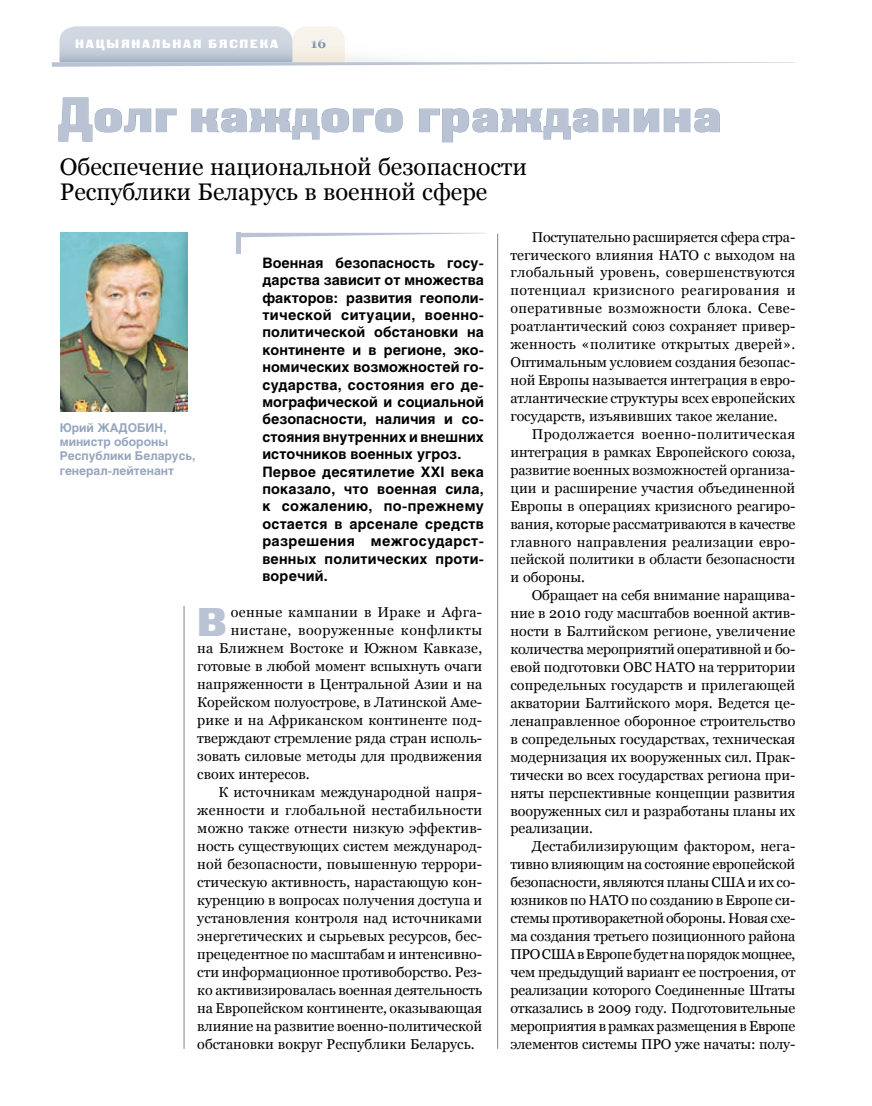
<style>
.page{position:relative;width:872px;height:1106px;background:#fff}
.page>*{position:absolute;margin:0;border:0;box-sizing:border-box;transform-origin:0 0}
.t1{font:48.3px "Black Grotesk C";letter-spacing:.025em;color:#b9c3d3}
.t2{font:39.9px "Black Grotesk C";color:#b9c3d3}
.t3{font:24px/25.5px "Georgia";color:#000}
.t4{font:14.25px/18px "Georgia";color:#000;text-align:justify}
.t5{font:700 14.25px/17.4px "Helios";letter-spacing:.01em;color:#000}
.t6{font:14.25px "Georgia";letter-spacing:.025em;color:#000}
.t7{font:14.25px "Georgia";letter-spacing:.02em;color:#000}
.t8{font:14.25px "Georgia";letter-spacing:.035em;color:#000}
.t9{font:700 13.5px "Georgia";color:#8095af}
.t10{font:700 12px/14.4px "Helios";color:#96a6bd}
.t11{font:12px "Black Grotesk C";letter-spacing:.15em;color:#fff}
</style>
<div class="page">
<svg style="left:52px;top:26px;width:743px;height:41px"></svg>
<hr style="left:497px;top:234px;width:1px;height:814px;background:#818084">
<img style="left:60px;top:232px;width:128px;height:179px">
<svg style="left:58px;top:97px;width:119px;height:45px"></svg>
<svg style="left:191px;top:108px;width:212px;height:32px"></svg>
<svg style="left:419px;top:108px;width:301px;height:35px"></svg>
<svg style="left:241px;top:233px;width:245px;height:4px"></svg>
<hr style="left:237px;top:233px;width:4px;height:21px;background:#b9c3d3">
<hr style="left:184px;top:606px;width:1px;height:442px;background:#818084">
<p class="t11" style="left:75px;top:36px;width:204px">нацыянальная бяспека</p>
<p class="t9" style="left:311px;top:35px;width:17px">16</p>
<h1 class="t1" style="left:58px;top:86px;width:664px">Долг каждого гражданина</h1>
<h3 class="t3" style="left:60px;top:153px;width:468px">Обеспечение национальной безопасности<br>Республики Беларусь в военной сфере</h3>
<p class="t10" style="left:60px;top:420px;width:137px">Юрий Жадобин, министр обороны<br>Республики Беларусь, генерал-лейтенант</p>
<p class="t5" style="left:262px;top:254px;width:223px">Военная безопасность госу&shy;дарства зависит от множества факторов: развития геополи&shy;тической ситуации, военно&shy;политической обстановки на континенте и в регионе, эко&shy;номических возможностей го&shy;сударства, состояния его де&shy;мографической и социальной безопасности, наличия и со&shy;стояния внутренних и внешних источников военных угроз.<br>Первое десятилетие XXI века показало, что военная сила, к сожалению, по-прежнему остается в арсенале средств разрешения межгосударст&shy;венных политических проти&shy;воречий.</p>
<h2 class="t2" style="left:197px;top:598px;width:31px">В</h2>
<p class="t6" style="left:231px;top:603px;width:253px">оенные кампании в Ираке и Афга-</p>
<p class="t8" style="left:231px;top:621px;width:253px">нистане, вооруженные конфликты</p>
<p class="t7" style="left:197px;top:639px;width:286px">на Ближнем Востоке и Южном Кавказе,</p>
<p class="t4" style="left:197px;top:656px;width:286px">готовые в любой момент вспыхнуть очаги</p>
<p class="t4" style="left:197px;top:674px;width:286px">напряженности в Центральной Азии и на</p>
<p class="t4" style="left:197px;top:692px;width:286px">Корейском полуострове, в Латинской Аме-</p>
<p class="t4" style="left:197px;top:710px;width:286px">рике и на Африканском континенте под-</p>
<p class="t4" style="left:197px;top:728px;width:286px">тверждают стремление ряда стран исполь-</p>
<p class="t4" style="left:197px;top:746px;width:286px">зовать силовые методы для продвижения</p>
<p class="t4" style="left:197px;top:764px;width:114px">своих интересов.</p>
<p class="t4" style="left:218px;top:782px;width:265px">К источникам международной напря-</p>
<p class="t6" style="left:197px;top:801px;width:286px">женности и глобальной нестабильности</p>
<p class="t4" style="left:197px;top:818px;width:286px">можно также отнести низкую эффектив-</p>
<p class="t4" style="left:197px;top:836px;width:286px">ность существующих систем международ-</p>
<p class="t4" style="left:197px;top:854px;width:286px">ной безопасности, повышенную террори-</p>
<p class="t4" style="left:197px;top:872px;width:286px">стическую активность, нарастающую кон-</p>
<p class="t4" style="left:197px;top:890px;width:286px">куренцию в вопросах получения доступа и</p>
<p class="t4" style="left:197px;top:908px;width:286px">установления контроля над источниками</p>
<p class="t4" style="left:197px;top:926px;width:286px">энергетических и сырьевых ресурсов, бес-</p>
<p class="t4" style="left:197px;top:944px;width:286px">прецедентное по масштабам и интенсивно-</p>
<p class="t4" style="left:197px;top:962px;width:286px">сти информационное противоборство. Рез-</p>
<p class="t4" style="left:197px;top:980px;width:286px">ко активизировалась военная деятельность</p>
<p class="t4" style="left:197px;top:998px;width:286px">на Европейском континенте, оказывающая</p>
<p class="t4" style="left:197px;top:1016px;width:286px">влияние на развитие военно-политической</p>
<p class="t4" style="left:197px;top:1034px;width:279px">обстановки вокруг Республики Беларусь.</p>
<p class="t4" style="left:510px;top:228px;width:286px;text-indent:21px">Поступательно расширяется сфера стра&shy;тегического влияния НАТО с выходом на глобальный уровень, совершенствуются потенциал кризисного реагирования и оперативные возможности блока. Севе&shy;роатлантический союз сохраняет привер&shy;женность «политике открытых дверей».<br>Оптимальным условием создания безопас&shy;ной Европы называется интеграция в евро&shy;атлантические структуры всех европейских государств, изъявивших такое желание.</p>
<p class="t4" style="left:510px;top:425px;width:286px;text-indent:21px">Продолжается военно-политическая интеграция в рамках Европейского союза, развитие военных возможностей организа&shy;ции и расширение участия объединенной Европы в операциях кризисного реагиро&shy;вания, которые рассматриваются в качестве главного направления реализации евро&shy;пейской политики в области безопасности и обороны.</p>
<p class="t4" style="left:510px;top:586px;width:286px;text-indent:21px">Обращает на себя внимание наращива&shy;ние в 2010 году масштабов военной актив&shy;ности в Балтийском регионе, увеличение количества мероприятий оперативной и бо&shy;евой подготовки ОВС НАТО на территории сопредельных государств и прилегающей акватории Балтийского моря. Ведется це&shy;ленаправленное оборонное строительство в сопредельных государствах, техническая модернизация их вооруженных сил. Прак&shy;тически во всех государствах региона при&shy;няты перспективные концепции развития вооруженных сил и разработаны планы их реализации.</p>
<p class="t4" style="left:510px;top:837px;width:286px;text-indent:21px">Дестабилизирующим фактором, нега&shy;тивно влияющим на состояние европейской безопасности, являются планы США и их со&shy;юзников по НАТО по созданию в Европе си&shy;стемы противоракетной обороны. Новая схе&shy;ма создания третьего позиционного района ПРО США в Европе будет на порядок мощнее, чем предыдущий вариант ее построения, от реализации которого Соединенные Штаты отказались в 2009 году. Подготовительные мероприятия в рамках размещения в Европе элементов системы ПРО уже начаты: полу-</p>
</div>
